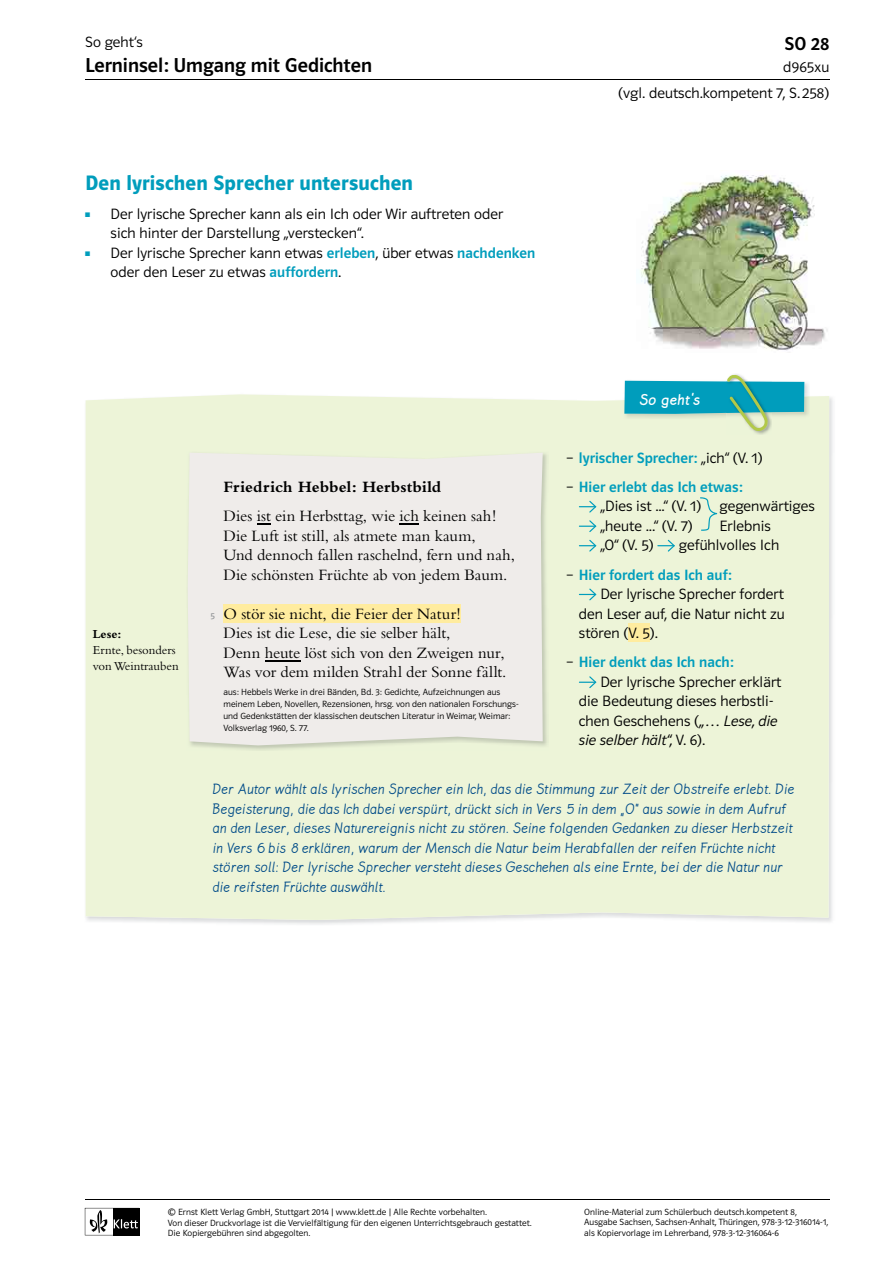
<style>
.page{position:relative;width:893px;height:1263px;background:#fff}
.page>*{position:absolute;margin:0;border:0;box-sizing:border-box;transform-origin:0 0}
.t1{font:21px "Polo ST11 K Hfett";letter-spacing:.01em;color:#009dbc}
.t2{font:20.25px "Polo ST11 K Krftg";color:#000}
.t3{font:18.75px "Polo ST11 K Krftg";color:#000}
.t4{font:16.5px/19.5px "Bembo";letter-spacing:-.005em;color:#000}
.t5{font:700 16.5px "Bembo";letter-spacing:.005em;color:#000}
.t6{font:700 16.5px "Lemme Script";letter-spacing:.04em;color:#fff}
.t7{font:15.75px/19.5px "Lemme Script";letter-spacing:.02em;color:#004b88}
.t8{font:15px/19.5px "Polo ST11 K Leicht";letter-spacing:.005em;color:#000}
.t9{font:15px/29.2px "Polo ST11 K Krftg";letter-spacing:.005em;color:#009dbc}
.t10{font:15px "Polo ST11 K Leicht Kursiv";letter-spacing:.005em;color:#000}
.t11{font:12.75px/15.8px "Bembo";color:#000}
.t12{font:700 12.75px "Bembo";color:#000}
.t13{font:9px/10.5px "Polo ST11 K Leicht";letter-spacing:.005em;color:#000}
.t14{font:9px "Polo ST11 K Buch";color:#939598}
.s1{color:#009dbc}
.s2{font-family:"Polo ST11 K Krftg";color:#009dbc}
.s3{font-family:"Polo ST11 K Leicht";color:#000}
.s4{font-family:"Polo ST11 K Leicht Kursiv"}
.s5{font-family:"Polo ST11 K Leicht"}
</style>
<div class="page">
<svg style="left:85px;top:1208px;width:54px;height:27px"></svg>
<hr style="left:85px;top:79px;width:744px;height:1px;background:#000">
<hr style="left:85px;top:1199px;width:744px;height:1px;background:#000">
<img style="left:641px;top:175px;width:187px;height:176px">
<div style="left:86px;top:394px;width:743px;height:526px;background:#edf4d8"></div>
<img style="left:726px;top:374px;width:46px;height:61px">
<svg style="left:623px;top:375px;width:187px;height:56px;background:#6dc2c6"></svg>
<img style="left:186px;top:451px;width:362px;height:299px">
<div style="left:188px;top:453px;width:355px;height:292px;background:#efecea"></div>
<svg style="left:257px;top:523px;width:14px;height:2px"></svg>
<svg style="left:400px;top:523px;width:19px;height:2px"></svg>
<div style="left:223px;top:604px;width:238px;height:18px;background:#ffec9f"></div>
<hr style="left:265px;top:660px;width:35px;height:1px;background:#000">
<div style="left:628px;top:624px;width:22px;height:18px;background:#ffec9f"></div>
<svg style="left:579px;top:501px;width:17px;height:12px"></svg>
<svg style="left:579px;top:520px;width:17px;height:12px"></svg>
<svg style="left:579px;top:540px;width:17px;height:12px"></svg>
<svg style="left:657px;top:540px;width:18px;height:12px"></svg>
<svg style="left:579px;top:588px;width:17px;height:12px"></svg>
<svg style="left:579px;top:676px;width:17px;height:12px"></svg>
<svg style="left:700px;top:497px;width:17px;height:34px"></svg>
<h3 class="t8" style="left:85px;top:32px;width:59px">So geht‘s</h3>
<h3 class="t3" style="left:784px;top:33px;width:46px">SO 28</h3>
<h2 class="t2" style="left:85px;top:54px;width:289px">Lerninsel: Umgang mit Gedichten</h2>
<h3 class="t8" style="left:783px;top:58px;width:48px">d965xu</h3>
<h1 class="t1" style="left:85px;top:171px;width:330px">Den lyrischen Sprecher untersuchen</h1>
<h3 class="t8" style="left:111px;top:204px;width:394px;text-indent:-26px"><span class="s1">■</span> Der lyrische Sprecher kann als ein Ich oder Wir auftreten oder sich hinter der Darstellung „verstecken“.</h3>
<h3 class="t8" style="left:111px;top:243px;width:426px;text-indent:-26px"><span class="s1">■</span> Der lyrische Sprecher kann etwas <span class="s2">erleben</span>, über etwas <span class="s2">nachdenken </span>oder den Leser zu etwas <span class="s2">auffordern</span>.</h3>
<h3 class="t8" style="left:618px;top:83px;width:212px">(vgl. deutsch.kompetent 7, S. 258)</h3>
<h3 class="t12" style="left:93px;top:627px;width:30px">Lese:</h3>
<h3 class="t11" style="left:93px;top:642px;width:87px">Ernte, besonders von Weintrauben</h3>
<p class="t14" style="left:211px;top:611px;width:6px">5</p>
<h3 class="t5" style="left:223px;top:477px;width:219px">Friedrich Hebbel: Herbstbild</h3>
<h3 class="t4" style="left:223px;top:506px;width:293px">Dies ist ein Herbsttag, wie ich keinen sah!<br>Die Luft ist still, als atmete man kaum,<br>Und dennoch fallen raschelnd, fern und nah, Die schönsten Früchte ab von jedem Baum.</h3>
<h3 class="t4" style="left:223px;top:603px;width:285px">O stör sie nicht, die Feier der Natur!<br>Dies ist die Lese, die sie selber hält,<br>Denn heute löst sich von den Zweigen nur, Was vor dem milden Strahl der Sonne fällt.</h3>
<p class="t13" style="left:223px;top:686px;width:296px;line-height:12px">aus: Hebbels Werke in drei Bänden, Bd. 3: Gedichte, Aufzeichnungen aus meinem Leben, Novellen, Rezensionen, hrsg. von den nationalen Forschungs&shy;und Gedenkstätten der klassischen deutschen Literatur in Weimar, Weimar:<br>Volksverlag 1960, S. 77.</p>
<h3 class="t6" style="left:640px;top:391px;width:62px">So geht‘s</h3>
<h3 class="t9" style="left:566px;top:443px;width:198px"><span class="s3">−</span> lyrischer Sprecher: <span class="s3">„ich“ (V. 1) −</span> Hier erlebt das Ich etwas:</h3>
<h3 class="t8" style="left:600px;top:497px;width:103px">„Dies ist ...“ (V. 1) „heute ...“ (V. 7) „O“ (V. 5)</h3>
<h3 class="t8" style="left:720px;top:497px;width:97px">gegenwärtiges<br>Erlebnis</h3>
<h3 class="t8" style="left:679px;top:536px;width:102px">gefühlvolles Ich</h3>
<h3 class="t9" style="left:566px;top:560px;width:167px"><span class="s3">−</span> Hier fordert das Ich auf:</h3>
<h3 class="t8" style="left:579px;top:584px;width:207px;text-align:justify;text-indent:21px">Der lyrische Sprecher fordert den Leser auf, die Natur nicht zu stören (V. 5).</h3>
<h3 class="t9" style="left:566px;top:648px;width:169px"><span class="s3">−</span> Hier denkt das Ich nach:</h3>
<h3 class="t8" style="left:579px;top:672px;width:204px;text-indent:21px">Der lyrische Sprecher erklärt die Bedeutung dieses herbstli&shy;chen Geschehens (<span class="s4">„… Lese, die</span></h3>
<h3 class="t10" style="left:579px;top:732px;width:128px">sie selber hält“, <span class="s5">V. 6).</span></h3>
<p class="t7" style="left:213px;top:780px;width:583px">Der Autor wählt als lyrischen Sprecher ein Ich, das die Stimmung zur Zeit der Obstreife erlebt. Die Begeisterung, die das Ich dabei verspürt, drückt sich in Vers 5 in dem „O“ aus sowie in dem Aufruf an den Leser, dieses Naturereignis nicht zu stören. Seine folgenden Gedanken zu dieser Herbstzeit in Vers 6 bis 8 erklären, warum der Mensch die Natur beim Herabfallen der reifen Früchte nicht stören soll: Der lyrische Sprecher versteht dieses Geschehen als eine Ernte, bei der die Natur nur die reifsten Früchte auswählt.</p>
<p class="t13" style="left:168px;top:1207px;width:365px">© Ernst Klett Verlag GmbH, Stuttgart 2014 | www.klett.de | Alle Rechte vorbehalten.<br>Von dieser Druckvorlage ist die Vervielfältigung für den eigenen Unterrichtsgebrauch gestattet.<br>Die Kopiergebühren sind abgegolten.</p>
<p class="t13" style="left:584px;top:1206px;width:246px">Online-Material zum Schülerbuch deutsch.kompetent 8,<br>Ausgabe Sachsen, Sachsen-Anhalt, Thüringen, 978-3-12-316014-1, als Kopiervorlage im Lehrerband, 978-3-12-316064-6</p>
</div>
